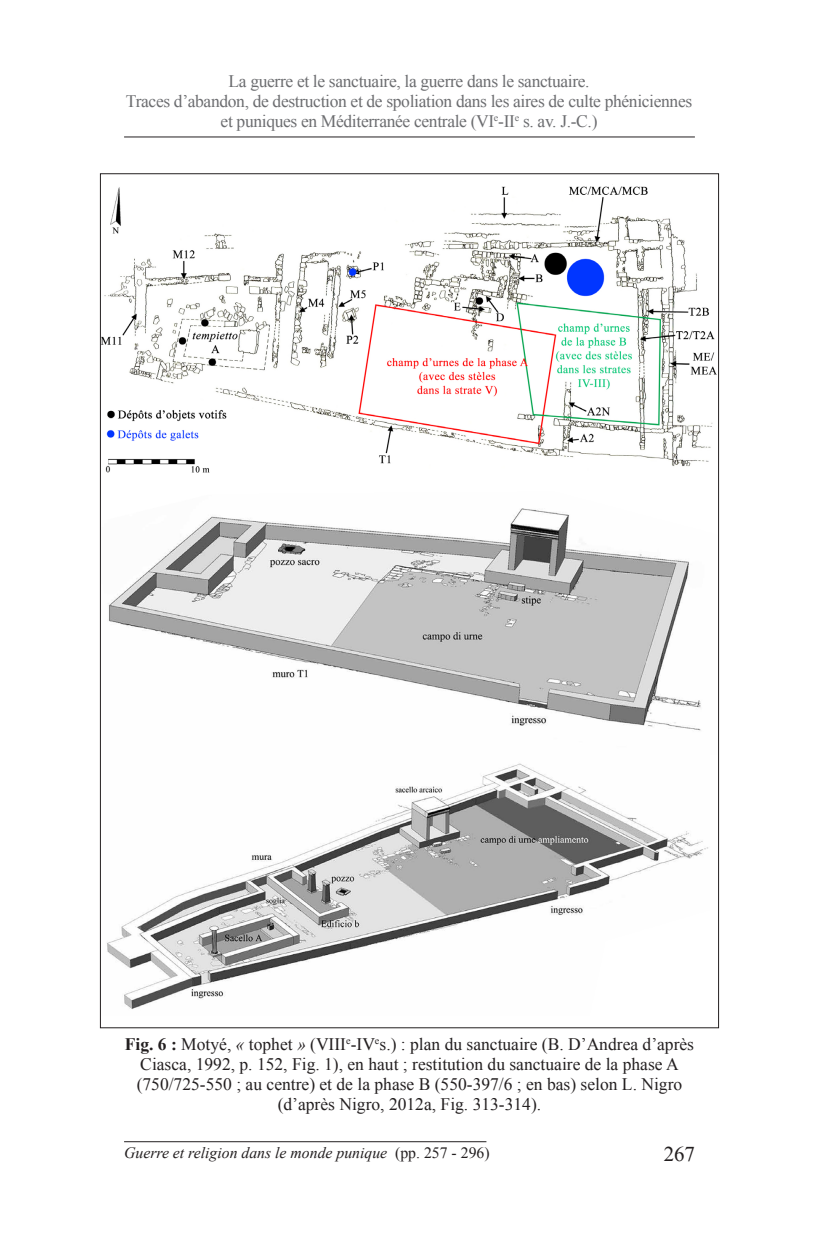
<style>
.page{position:relative;width:819px;height:1241px;background:#fff}
.page>*{position:absolute;margin:0;border:0;box-sizing:border-box;transform-origin:0 0}
.t1{font:21px "Times New Roman";color:#231f20}
.t2{font:17.5px/20.1px "Times New Roman";color:#231f20;text-align:center}
.t3{font:17.5px/20.1px "Times New Roman";letter-spacing:-.02em;color:#6c6d70;text-align:center}
.t4{font:italic 15.75px "Times New Roman";color:#231f20}
.s1{font-weight:700}
.s2{font-style:italic}
.s3{font-style:normal}
</style>
<div class="page">
<hr style="left:124px;top:136px;width:570px;height:1px;background:#231f20">
<hr style="left:124px;top:1141px;width:362px;height:1px;background:#231f20">
<img style="left:102px;top:186px;width:615px;height:824px">
<p class="t3" style="left:126px;top:70px;width:567px">La guerre et le sanctuaire, la guerre dans le sanctuaire.<br>Traces d’abandon, de destruction et de spoliation dans les aires de culte phéniciennes et puniques en Méditerranée centrale (VI<sup>e</sup>-II<sup>e</sup> s. av. J.-C.)</p>
<p class="t2" style="left:125px;top:1033px;width:570px"><span class="s1">Fig. 6</span> <span class="s1">:</span> Motyé, <span class="s2">«</span> tophet <span class="s2">»</span> (VIII<sup>e</sup>-IV<sup>e</sup>s.) : plan du sanctuaire (B. D’Andrea d’après Ciasca, 1992, p. 152, Fig. 1), en haut ; restitution du sanctuaire de la phase A (750/725-550 ; au centre) et de la phase B (550-397/6 ; en bas) selon L. Nigro (d’après Nigro, 2012a, Fig. 313-314).</p>
<p class="t4" style="left:124px;top:1141px;width:367px">Guerre et religion dans le monde punique <span class="s3">(pp. 257 - 296)</span></p>
<p class="t1" style="left:663px;top:1139px;width:32px">267</p>
</div>
